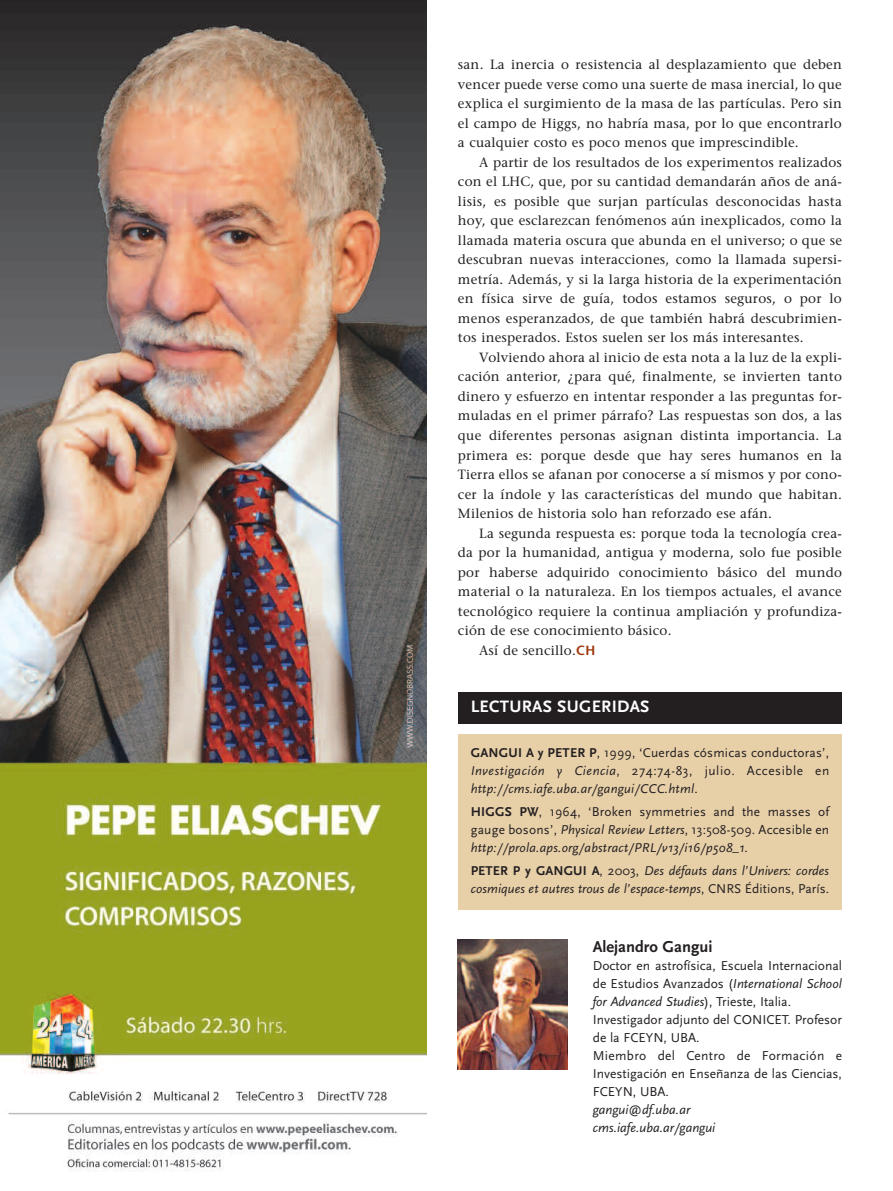
<style>
.page{position:relative;width:893px;height:1191px;background:#fff}
.page>*{position:absolute;margin:0;border:0;box-sizing:border-box;transform-origin:0 0}
.t1{font:700 17.25px "Scala Sans";letter-spacing:.015em;color:#fff}
.t2{font:700 16.5px "Scala Sans";color:#231f20}
.t3{font:13.5px/18px "Scala Sans";color:#231f20}
.t4{font:italic 13.5px/18px "Scala Sans";color:#231f20}
.t5{font:13.35px/19.5px "Stone Serif";letter-spacing:.015em;color:#231f20;text-align:justify}
.t6{font:13.35px/18px "Scala Sans";letter-spacing:.015em;color:#231f20;text-align:justify}
.t7{font:italic 13.35px/18px "Scala Sans";letter-spacing:.005em;color:#231f20}
.s1{font-family:"Stone Sans";font-weight:600;color:#9f380b}
.s2{font-weight:700}
.s3{font-style:italic}
.s4{font-weight:700;font-style:normal}
.s5{font-style:normal}
</style>
<div class="page">
<img style="left:0;top:0;width:426px;height:1172px">
<div style="left:458px;top:692px;width:384px;height:32px;background:#231f20"></div>
<div style="left:458px;top:734px;width:384px;height:176px;background:#e7cfa8"></div>
<img style="left:458px;top:939px;width:110px;height:131px">
<p class="t5" style="left:458px;top:56px;width:385px">san. La inercia o resistencia al desplazamiento que deben vencer puede verse como una suerte de masa inercial, lo que explica el surgimiento de la masa de las partículas. Pero sin el campo de Higgs, no habría masa, por lo que encontrarlo a cualquier costo es poco menos que imprescindible.</p>
<p class="t5" style="left:458px;top:154px;width:385px;text-indent:21px">A partir de los resultados de los experimentos realizados con el LHC, que, por su cantidad demandarán años de aná&shy;lisis, es posible que surjan partículas desconocidas hasta hoy, que esclarezcan fenómenos aún inexplicados, como la llamada materia oscura que abunda en el universo; o que se descubran nuevas interacciones, como la llamada supersi&shy;metría. Además, y si la larga historia de la experimentación en física sirve de guía, todos estamos seguros, o por lo menos esperanzados, de que también habrá descubrimien&shy;tos inesperados. Estos suelen ser los más interesantes.</p>
<p class="t5" style="left:458px;top:349px;width:385px;text-indent:21px">Volviendo ahora al inicio de esta nota a la luz de la expli&shy;cación anterior, ¿para qué, finalmente, se invierten tanto dinero y esfuerzo en intentar responder a las preguntas for&shy;muladas en el primer párrafo? Las respuestas son dos, a las que diferentes personas asignan distinta importancia. La primera es: porque desde que hay seres humanos en la Tierra ellos se afanan por conocerse a sí mismos y por cono&shy;cer la índole y las características del mundo que habitan.<br>Milenios de historia solo han reforzado ese afán.</p>
<p class="t5" style="left:479px;top:524px;width:364px">La segunda respuesta es: porque toda la tecnología crea-</p>
<p class="t5" style="left:458px;top:544px;width:385px">da por la humanidad, antigua y moderna, solo fue posible</p>
<p class="t5" style="left:458px;top:563px;width:385px">por haberse adquirido conocimiento básico del mundo</p>
<p class="t5" style="left:458px;top:583px;width:385px">material o la naturaleza. En los tiempos actuales, el avance</p>
<p class="t5" style="left:458px;top:602px;width:385px">tecnológico requiere la continua ampliación y profundiza-</p>
<p class="t5" style="left:458px;top:622px;width:215px">ción de ese conocimiento básico.</p>
<p class="t5" style="left:479px;top:641px;width:117px">Así de sencillo.<span class="s1">CH</span></p>
<p class="t1" style="left:471px;top:696px;width:180px">LECTURAS SUGERIDAS</p>
<p class="t6" style="left:471px;top:743px;width:360px"><span class="s2">GANGUI A y PETER P</span>, 1999, ‘Cuerdas cósmicas conductoras’, <span class="s3">Investigación y Ciencia</span>, 274:74-83, julio. Accesible en <span class="s3">http://cms.iafe.uba.ar/gangui/CCC.html</span>.</p>
<p class="t6" style="left:471px;top:802px;width:360px"><span class="s2">HIGGS PW</span>, 1964, ‘Broken symmetries and the masses of gauge bosons’, <span class="s3">Physical Review Letters</span>, 13:508-509. Accesible en <span class="s3">http://prola.aps.org/abstract/PRL/v13/i16/p508_1</span>.</p>
<p class="t7" style="left:471px;top:862px;width:360px"><span class="s4">PETER P y GANGUI A</span><span class="s5">, 2003,</span> Des défauts dans l’Univers: cordes cosmiques et autres trous de l’espace-temps<span class="s5">, CNRS Éditions, París.</span></p>
<p class="t2" style="left:593px;top:936px;width:121px">Alejandro Gangui</p>
<p class="t3" style="left:593px;top:956px;width:251px">Doctor en astrofísica, Escuela Internacional de Estudios Avanzados (<span class="s3">International School for Advanced Studies</span>), Trieste, Italia.<br>Investigador adjunto del CONICET. Profesor de la FCEYN, UBA.<br>Miembro del Centro de Formación e Investigación en Enseñanza de las Ciencias, FCEYN, UBA.</p>
<p class="t4" style="left:593px;top:1100px;width:124px">gangui@df.uba.ar cms.iafe.uba.ar/gangui</p>
</div>
